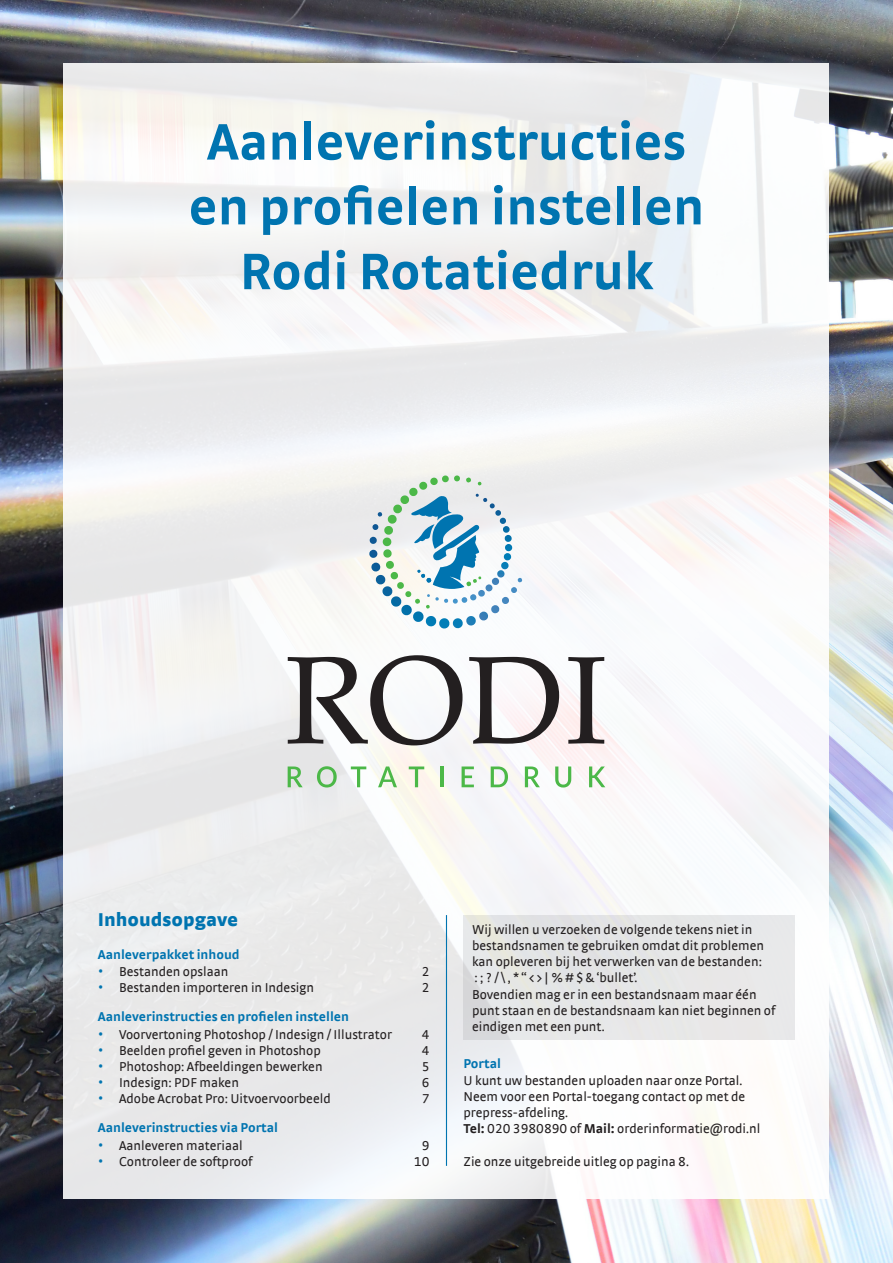
<style>
.page{position:relative;width:893px;height:1263px;background:#fff}
.page>*{position:absolute;margin:0;border:0;box-sizing:border-box;transform-origin:0 0}
.t1{font:700 54px/64.8px "Strada TF";color:#0074b0;text-align:center}
.t2{font:900 19.5px "Strada TF";color:#0074b0}
.t3{font:13.5px/16.2px "Strada TF";color:#231f20}
.t4{font:700 13.5px "Strada TF";color:#0074b0}
.s1{font-size:16.5px;color:#0074b0}
.s2{font-weight:700}
</style>
<div class="page">
<img style="left:0;top:0;width:893px;height:1263px">
<div style="left:64px;top:64px;width:765px;height:1135px;background:#f3f3f3"></div>
<div style="left:463px;top:915px;width:332px;height:124px;background:#e6e7e7"></div>
<hr style="left:446px;top:915px;width:1px;height:251px;background:#0074b0">
<svg style="left:288px;top:655px;width:174px;height:90px"></svg>
<svg style="left:469px;top:657px;width:90px;height:87px"></svg>
<svg style="left:568px;top:657px;width:36px;height:87px"></svg>
<svg style="left:288px;top:766px;width:15px;height:21px"></svg>
<svg style="left:317px;top:766px;width:20px;height:21px"></svg>
<svg style="left:351px;top:766px;width:15px;height:21px"></svg>
<svg style="left:378px;top:766px;width:19px;height:21px"></svg>
<svg style="left:409px;top:766px;width:15px;height:21px"></svg>
<hr style="left:440px;top:766px;width:4px;height:21px;background:#4cb848">
<svg style="left:462px;top:766px;width:12px;height:21px"></svg>
<svg style="left:491px;top:766px;width:17px;height:21px"></svg>
<svg style="left:525px;top:766px;width:15px;height:21px"></svg>
<svg style="left:555px;top:766px;width:16px;height:21px"></svg>
<svg style="left:589px;top:766px;width:16px;height:21px"></svg>
<svg style="left:369px;top:475px;width:153px;height:154px"></svg>
<h1 class="t1" style="left:188px;top:108px;width:517px">Aanleverinstructies en profielen instellen<br>Rodi Rotatiedruk</h1>
<h2 class="t2" style="left:98px;top:907px;width:142px">Inhoudsopgave</h2>
<p class="t4" style="left:98px;top:946px;width:143px">Aanleverpakket inhoud</p>
<p class="t3" style="left:98px;top:963px;width:132px"><span class="s1">•</span> Bestanden opslaan</p>
<p class="t3" style="left:422px;top:963px;width:9px">2</p>
<p class="t3" style="left:98px;top:979px;width:218px"><span class="s1">•</span> Bestanden importeren in Indesign</p>
<p class="t3" style="left:422px;top:979px;width:9px">2</p>
<p class="t4" style="left:98px;top:1009px;width:253px">Aanleverinstructies en profielen instellen</p>
<p class="t3" style="left:98px;top:1026px;width:296px"><span class="s1">•</span> Voorvertoning Photoshop / Indesign / Illustrator</p>
<p class="t3" style="left:422px;top:1026px;width:9px">4</p>
<p class="t3" style="left:98px;top:1042px;width:225px"><span class="s1">•</span> Beelden profiel geven in Photoshop</p>
<p class="t3" style="left:422px;top:1042px;width:9px">4</p>
<p class="t3" style="left:98px;top:1058px;width:226px"><span class="s1">•</span> Photoshop: Afbeeldingen bewerken</p>
<p class="t3" style="left:422px;top:1058px;width:9px">5</p>
<p class="t3" style="left:98px;top:1074px;width:143px"><span class="s1">•</span> Indesign: PDF maken</p>
<p class="t3" style="left:422px;top:1074px;width:9px">6</p>
<p class="t3" style="left:98px;top:1091px;width:234px"><span class="s1">•</span> Adobe Acrobat Pro: Uitvoervoorbeeld</p>
<p class="t3" style="left:422px;top:1091px;width:9px">7</p>
<p class="t4" style="left:98px;top:1120px;width:182px">Aanleverinstructies via Portal</p>
<p class="t3" style="left:98px;top:1137px;width:146px"><span class="s1">•</span> Aanleveren materiaal</p>
<p class="t3" style="left:422px;top:1137px;width:9px">9</p>
<p class="t3" style="left:98px;top:1153px;width:156px"><span class="s1">•</span> Controleer de softproof</p>
<p class="t3" style="left:414px;top:1153px;width:17px">10</p>
<p class="t3" style="left:472px;top:921px;width:305px">Wij willen u verzoeken de volgende tekens niet in bestandsnamen te gebruiken omdat dit problemen kan opleveren bij het verwerken van de bestanden:<br>: ; ? / \ , * “ &lt; &gt; | % # $ &amp; ‘bullet’.<br>Bovendien mag er in een bestandsnaam maar één punt staan en de bestandsnaam kan niet beginnen of eindigen met een punt.</p>
<p class="t4" style="left:463px;top:1055px;width:39px">Portal</p>
<p class="t3" style="left:463px;top:1072px;width:298px">U kunt uw bestanden uploaden naar onze Portal.<br>Neem voor een Portal-toegang contact op met de prepress-afdeling.<br><span class="s2">Tel:</span> 020 3980890 of <span class="s2">Mail:</span> orderinformatie@rodi.nl</p>
<p class="t3" style="left:463px;top:1153px;width:227px">Zie onze uitgebreide uitleg op pagina 8.</p>
</div>
